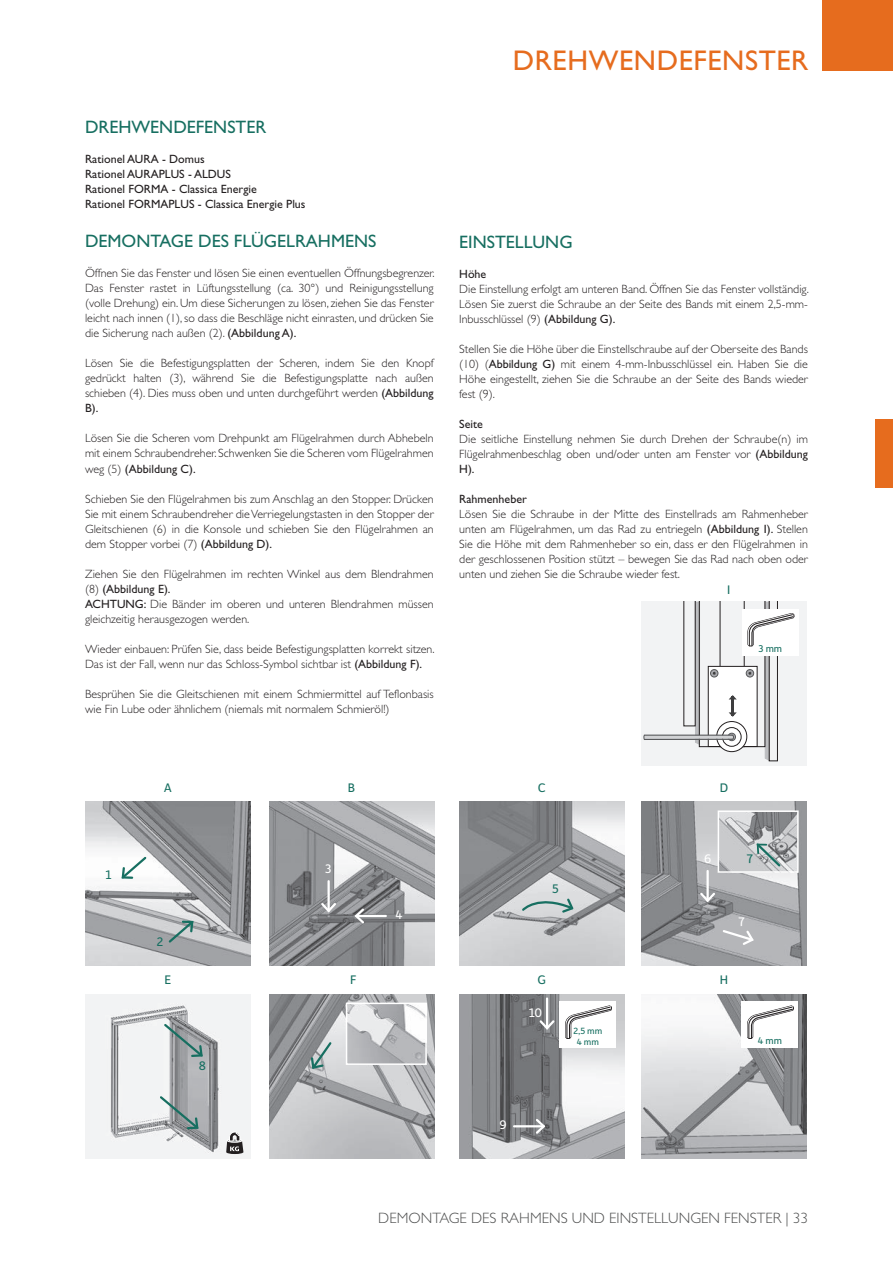
<style>
.page{position:relative;width:893px;height:1263px;background:#fff}
.page>*{position:absolute;margin:0;border:0;box-sizing:border-box;transform-origin:0 0}
.t1{font:28.5px "Gill Sans";letter-spacing:.02em;color:#e66c1e}
.t2{font:18px "Gill Sans";color:#176f61}
.t3{font:300 15px "Gill Sans";color:#4e4f4f}
.t4{font:13.2px "Depot New";color:#176f61}
.t5{font:13.2px "Depot New";color:#fff}
.t6{font:300 12px/15px "Gill Sans";color:#231f20;text-align:justify}
.t7{font:12px/15px "Gill Sans";color:#231f20}
.t8{font:10.5px "Depot New";color:#176f61}
.t9{font:9.6px/10.9px "Depot New";color:#176f61;text-align:center}
.s1{font-weight:400}
</style>
<div class="page">
<div style="left:823px;top:0;width:70px;height:70px;background:#e66c1e"></div>
<div style="left:876px;top:419px;width:17px;height:68px;background:#e66c1e"></div>
<div style="left:85px;top:995px;width:165px;height:164px;background:#f2f3f4"></div>
<img style="left:111px;top:1005px;width:108px;height:148px">
<svg style="left:226px;top:1132px;width:17px;height:22px"></svg>
<img style="left:459px;top:801px;width:165px;height:165px">
<img style="left:642px;top:801px;width:165px;height:165px">
<img style="left:459px;top:994px;width:165px;height:164px">
<img style="left:85px;top:801px;width:165px;height:165px">
<img style="left:269px;top:801px;width:165px;height:165px">
<svg style="left:162px;top:1022px;width:43px;height:36px"></svg>
<svg style="left:158px;top:1094px;width:42px;height:37px"></svg>
<div style="left:559px;top:1001px;width:57px;height:47px;background:#fff"></div>
<svg style="left:565px;top:1006px;width:47px;height:32px"></svg>
<img style="left:269px;top:994px;width:165px;height:164px">
<img style="left:641px;top:994px;width:165px;height:164px">
<div style="left:741px;top:1001px;width:57px;height:47px;background:#fff"></div>
<svg style="left:747px;top:1006px;width:47px;height:32px"></svg>
<img style="left:721px;top:813px;width:75px;height:57px">
<div style="left:718px;top:810px;width:81px;height:63px;border:2px solid #fff"></div>
<svg style="left:120px;top:855px;width:28px;height:25px"></svg>
<svg style="left:309px;top:1040px;width:24px;height:31px"></svg>
<hr style="left:514px;top:1125px;width:30px;height:2px;background:#fff">
<svg style="left:534px;top:1117px;width:13px;height:19px"></svg>
<hr style="left:546px;top:998px;width:2px;height:30px;background:#fff">
<svg style="left:537px;top:1018px;width:20px;height:13px"></svg>
<hr style="left:327px;top:881px;width:3px;height:30px;background:#fff">
<svg style="left:319px;top:901px;width:19px;height:13px"></svg>
<hr style="left:706px;top:871px;width:3px;height:30px;background:#fff">
<svg style="left:698px;top:891px;width:19px;height:13px"></svg>
<svg style="left:721px;top:928px;width:34px;height:19px"></svg>
<svg style="left:754px;top:841px;width:28px;height:27px"></svg>
<hr style="left:356px;top:915px;width:30px;height:2px;background:#fff">
<svg style="left:353px;top:906px;width:13px;height:19px"></svg>
<svg style="left:167px;top:919px;width:28px;height:26px"></svg>
<svg style="left:521px;top:893px;width:55px;height:23px"></svg>
<img style="left:349px;top:1006px;width:75px;height:56px">
<div style="left:346px;top:1003px;width:81px;height:62px;border:2px solid #fff"></div>
<div style="left:642px;top:602px;width:165px;height:164px;background:#f2f3f4"></div>
<div style="left:742px;top:609px;width:57px;height:47px;background:#fff"></div>
<svg style="left:644px;top:602px;width:150px;height:159px"></svg>
<h2 class="t2" style="left:85px;top:117px;width:183px">DREHWENDEFENSTER</h2>
<p class="t7" style="left:85px;top:152px;width:222px">Rationel AURA - Domus<br>Rationel AURAPLUS - ALDUS<br>Rationel FORMA - Classica Energie<br>Rationel FORMAPLUS - Classica Energie Plus</p>
<h2 class="t2" style="left:85px;top:231px;width:293px">DEMONTAGE DES FLÜGELRAHMENS</h2>
<p class="t6" style="left:85px;top:266px;width:351px">Öffnen Sie das Fenster und lösen Sie einen eventuellen Öffnungsbegrenzer.<br>Das Fenster rastet in Lüftungsstellung (ca. 30°) und Reinigungsstellung (volle Drehung) ein. Um diese Sicherungen zu lösen, ziehen Sie das Fenster leicht nach innen (1), so dass die Beschläge nicht einrasten, und drücken Sie die Sicherung nach außen (2). <span class="s1">(Abbildung A).</span></p>
<p class="t6" style="left:85px;top:356px;width:351px">Lösen Sie die Befestigungsplatten der Scheren, indem Sie den Knopf gedrückt halten (3), während Sie die Befestigungsplatte nach außen schieben (4). Dies muss oben und unten durchgeführt werden <span class="s1">(Abbildung B).</span></p>
<p class="t6" style="left:85px;top:431px;width:350px">Lösen Sie die Scheren vom Drehpunkt am Flügelrahmen durch Abhebeln mit einem Schraubendreher. Schwenken Sie die Scheren vom Flügelrahmen weg (5) <span class="s1">(Abbildung C).</span></p>
<p class="t6" style="left:85px;top:491px;width:350px">Schieben Sie den Flügelrahmen bis zum Anschlag an den Stopper. Drücken Sie mit einem Schraubendreher die Verriegelungstasten in den Stopper der Gleitschienen (6) in die Konsole und schieben Sie den Flügelrahmen an dem Stopper vorbei (7) <span class="s1">(Abbildung D).</span></p>
<p class="t6" style="left:85px;top:566px;width:350px;text-align:left">Ziehen Sie den Flügelrahmen im rechten Winkel aus dem Blendrahmen (8) <span class="s1">(Abbildung E).<br>ACHTUNG:</span> Die Bänder im oberen und unteren Blendrahmen müssen gleichzeitig herausgezogen werden.</p>
<p class="t6" style="left:85px;top:641px;width:351px">Wieder einbauen: Prüfen Sie, dass beide Befestigungsplatten korrekt sitzen.<br>Das ist der Fall, wenn nur das Schloss-Symbol sichtbar ist <span class="s1">(Abbildung F).</span></p>
<p class="t6" style="left:85px;top:686px;width:350px">Besprühen Sie die Gleitschienen mit einem Schmiermittel auf Teflonbasis wie Fin Lube oder ähnlichem (niemals mit normalem Schmieröl!)</p>
<h1 class="t1" style="left:513px;top:44px;width:297px">DREHWENDEFENSTER</h1>
<h2 class="t2" style="left:459px;top:232px;width:115px">EINSTELLUNG</h2>
<p class="t7" style="left:459px;top:266px;width:29px">Höhe</p>
<p class="t6" style="left:459px;top:282px;width:351px">Die Einstellung erfolgt am unteren Band. Öffnen Sie das Fenster vollständig.<br>Lösen Sie zuerst die Schraube an der Seite des Bands mit einem 2,5-mm-Inbusschlüssel (9) <span class="s1">(Abbildung G).</span></p>
<p class="t6" style="left:459px;top:342px;width:350px">Stellen Sie die Höhe über die Einstellschraube auf der Oberseite des Bands (10) (<span class="s1">Abbildung G)</span> mit einem 4-mm-Inbusschlüssel ein. Haben Sie die Höhe eingestellt, ziehen Sie die Schraube an der Seite des Bands wieder fest (9).</p>
<p class="t7" style="left:459px;top:416px;width:25px">Seite</p>
<p class="t6" style="left:459px;top:432px;width:350px">Die seitliche Einstellung nehmen Sie durch Drehen der Schraube(n) im Flügelrahmenbeschlag oben und/oder unten am Fenster vor <span class="s1">(Abbildung H).</span></p>
<p class="t7" style="left:459px;top:491px;width:69px">Rahmenheber</p>
<p class="t6" style="left:459px;top:507px;width:350px">Lösen Sie die Schraube in der Mitte des Einstellrads am Rahmenheber unten am Flügelrahmen, um das Rad zu entriegeln <span class="s1">(Abbildung I).</span> Stellen Sie die Höhe mit dem Rahmenheber so ein, dass er den Flügelrahmen in der geschlossenen Position stützt – bewegen Sie das Rad nach oben oder unten und ziehen Sie die Schraube wieder fest.</p>
<p class="t4" style="left:727px;top:581px;width:5px">I</p>
<p class="t8" style="left:758px;top:641px;width:25px">3 mm</p>
<p class="t4" style="left:106px;top:866px;width:8px">1</p>
<p class="t4" style="left:164px;top:779px;width:10px">A</p>
<p class="t4" style="left:157px;top:933px;width:8px">2</p>
<p class="t4" style="left:164px;top:971px;width:8px">E</p>
<p class="t4" style="left:199px;top:1057px;width:9px">8</p>
<p class="t4" style="left:348px;top:779px;width:9px">B</p>
<p class="t4" style="left:538px;top:779px;width:9px">C</p>
<p class="t4" style="left:720px;top:779px;width:10px">D</p>
<p class="t5" style="left:325px;top:860px;width:8px">3</p>
<p class="t5" style="left:395px;top:906px;width:9px">4</p>
<p class="t4" style="left:552px;top:880px;width:8px">5</p>
<p class="t5" style="left:704px;top:850px;width:9px">6</p>
<p class="t4" style="left:747px;top:850px;width:8px">7</p>
<p class="t5" style="left:738px;top:913px;width:8px">7</p>
<p class="t4" style="left:350px;top:971px;width:8px">F</p>
<p class="t4" style="left:537px;top:971px;width:10px">G</p>
<p class="t4" style="left:720px;top:971px;width:10px">H</p>
<p class="t5" style="left:529px;top:1004px;width:15px">10</p>
<p class="t9" style="left:573px;top:1025px;width:30px">2,5 mm<br>4 mm</p>
<p class="t8" style="left:758px;top:1034px;width:26px">4 mm</p>
<p class="t5" style="left:499px;top:1116px;width:9px">9</p>
<p class="t3" style="left:378px;top:1209px;width:431px">DEMONTAGE DES RAHMENS UND EINSTELLUNGEN FENSTER | 33</p>
</div>
